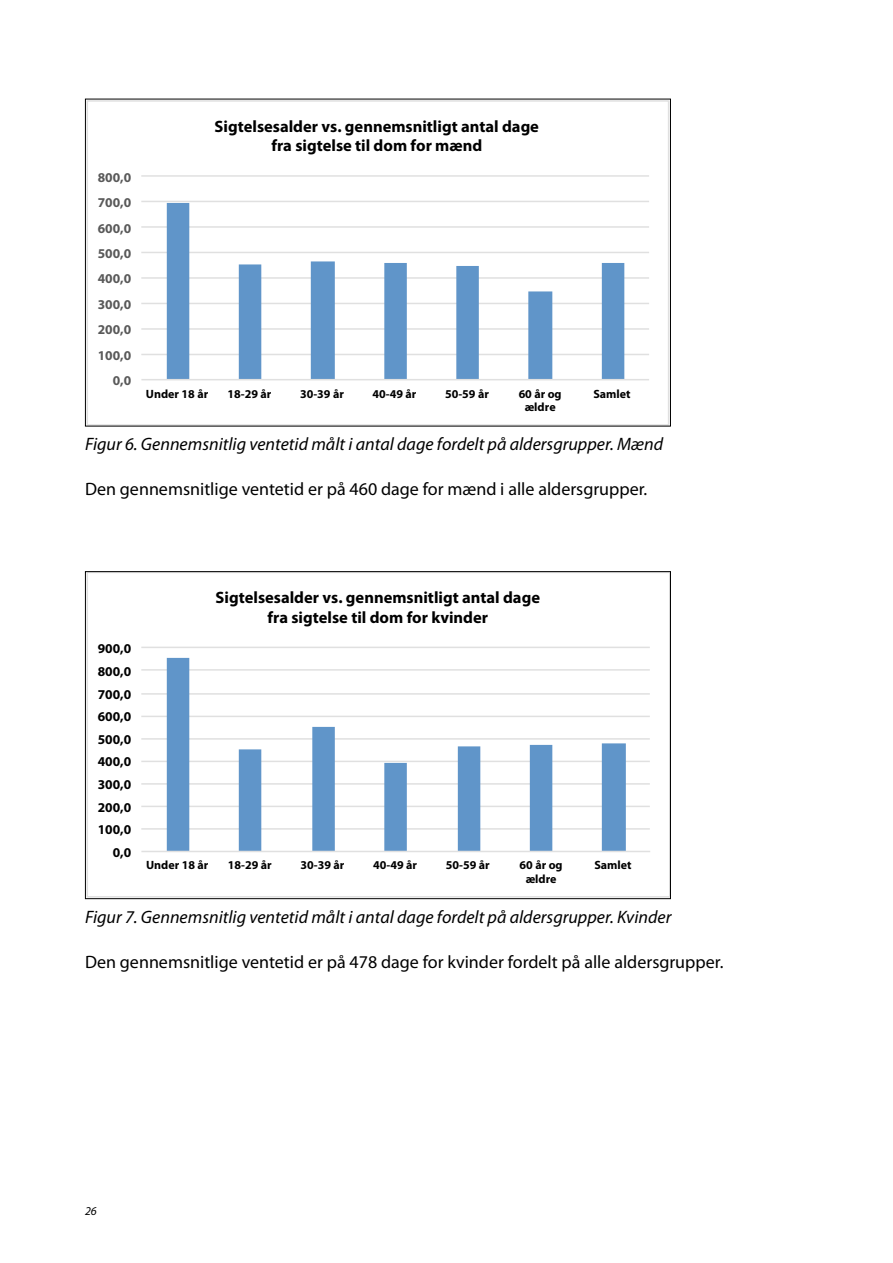
<style>
.page{position:relative;width:893px;height:1263px;background:#fff}
.page>*{position:absolute;margin:0;border:0;box-sizing:border-box;transform-origin:0 0}
.t1{font:italic 18px "Myriad Pro";color:#000}
.t2{font:18px "Myriad Pro";color:#000}
.t3{font:700 16.5px/19.5px "Myriad Pro";color:#000;text-align:center}
.t4{font:700 13.5px "Myriad Pro";color:#000}
.t5{font:700 13.5px "Myriad Pro";color:#595959}
.t6{font:700 12px/13.5px "Myriad Pro";color:#000;text-align:center}
.t7{font:italic 12px "Myriad Pro";color:#000}
</style>
<div class="page">
<hr style="left:141px;top:354px;width:508px;height:1px;background:#e0e0e0">
<hr style="left:141px;top:328px;width:508px;height:2px;background:#e0e0e0">
<hr style="left:141px;top:303px;width:508px;height:1px;background:#e0e0e0">
<hr style="left:141px;top:277px;width:508px;height:2px;background:#e0e0e0">
<hr style="left:141px;top:252px;width:508px;height:1px;background:#e0e0e0">
<hr style="left:141px;top:226px;width:508px;height:2px;background:#e0e0e0">
<hr style="left:141px;top:201px;width:508px;height:1px;background:#e0e0e0">
<hr style="left:141px;top:175px;width:508px;height:2px;background:#e0e0e0">
<svg style="left:167px;top:203px;width:457px;height:176px"></svg>
<hr style="left:141px;top:379px;width:508px;height:1px;background:#e0e0e0">
<hr style="left:141px;top:828px;width:509px;height:2px;background:#e0e0e0">
<hr style="left:141px;top:806px;width:509px;height:1px;background:#e0e0e0">
<hr style="left:141px;top:783px;width:509px;height:2px;background:#e0e0e0">
<hr style="left:141px;top:761px;width:509px;height:1px;background:#e0e0e0">
<hr style="left:141px;top:738px;width:509px;height:2px;background:#e0e0e0">
<hr style="left:141px;top:716px;width:509px;height:1px;background:#e0e0e0">
<hr style="left:141px;top:693px;width:509px;height:2px;background:#e0e0e0">
<hr style="left:141px;top:669px;width:509px;height:2px;background:#e0e0e0">
<hr style="left:141px;top:647px;width:509px;height:1px;background:#e0e0e0">
<svg style="left:167px;top:658px;width:459px;height:193px"></svg>
<hr style="left:141px;top:851px;width:509px;height:1px;background:#e0e0e0">
<div style="left:87px;top:572px;width:583px;height:325px;border:2px solid #e0e0e0"></div>
<p class="t5" style="left:98px;top:169px;width:35px">800,0</p>
<p class="t5" style="left:98px;top:194px;width:35px">700,0</p>
<p class="t5" style="left:98px;top:219px;width:35px">600,0</p>
<p class="t5" style="left:98px;top:245px;width:35px">500,0</p>
<p class="t5" style="left:98px;top:270px;width:35px">400,0</p>
<p class="t5" style="left:98px;top:295px;width:35px">300,0</p>
<p class="t5" style="left:98px;top:321px;width:35px">200,0</p>
<p class="t5" style="left:98px;top:346px;width:35px">100,0</p>
<p class="t5" style="left:113px;top:372px;width:20px">0,0</p>
<p class="t3" style="left:215px;top:116px;width:326px">Sigtelsesalder vs. gennemsnitligt antal dage fra sigtelse til dom for mænd</p>
<p class="t6" style="left:146px;top:386px;width:64px">Under 18 år</p>
<p class="t6" style="left:228px;top:386px;width:45px">18-29 år</p>
<p class="t6" style="left:300px;top:386px;width:45px">30-39 år</p>
<p class="t6" style="left:373px;top:386px;width:45px">40-49 år</p>
<p class="t6" style="left:445px;top:386px;width:45px">50-59 år</p>
<p class="t6" style="left:519px;top:386px;width:45px">60 år og ældre</p>
<p class="t6" style="left:593px;top:386px;width:39px">Samlet</p>
<p class="t1" style="left:85px;top:433px;width:580px">Figur 6. Gennemsnitlig ventetid målt i antal dage fordelt på aldersgrupper. Mænd</p>
<p class="t2" style="left:85px;top:478px;width:564px">Den gennemsnitlige ventetid er på 460 dage for mænd i alle aldersgrupper.</p>
<p class="t4" style="left:98px;top:640px;width:35px">900,0</p>
<p class="t4" style="left:98px;top:663px;width:35px">800,0</p>
<p class="t4" style="left:98px;top:685px;width:35px">700,0</p>
<p class="t4" style="left:98px;top:708px;width:35px">600,0</p>
<p class="t4" style="left:98px;top:730px;width:35px">500,0</p>
<p class="t4" style="left:98px;top:753px;width:35px">400,0</p>
<p class="t4" style="left:98px;top:776px;width:35px">300,0</p>
<p class="t4" style="left:98px;top:798px;width:35px">200,0</p>
<p class="t4" style="left:98px;top:821px;width:35px">100,0</p>
<p class="t4" style="left:113px;top:843px;width:20px">0,0</p>
<p class="t3" style="left:216px;top:587px;width:326px">Sigtelsesalder vs. gennemsnitligt antal dage fra sigtelse til dom for kvinder</p>
<p class="t6" style="left:146px;top:858px;width:64px">Under 18 år</p>
<p class="t6" style="left:228px;top:858px;width:45px">18-29 år</p>
<p class="t6" style="left:300px;top:858px;width:45px">30-39 år</p>
<p class="t6" style="left:373px;top:858px;width:45px">40-49 år</p>
<p class="t6" style="left:446px;top:858px;width:45px">50-59 år</p>
<p class="t6" style="left:520px;top:858px;width:45px">60 år og ældre</p>
<p class="t6" style="left:594px;top:858px;width:39px">Samlet</p>
<p class="t1" style="left:85px;top:905px;width:588px">Figur 7. Gennemsnitlig ventetid målt i antal dage fordelt på aldersgrupper. Kvinder</p>
<p class="t2" style="left:85px;top:950px;width:640px">Den gennemsnitlige ventetid er på 478 dage for kvinder fordelt på alle aldersgrupper.</p>
<p class="t7" style="left:85px;top:1204px;width:13px">26</p>
</div>
